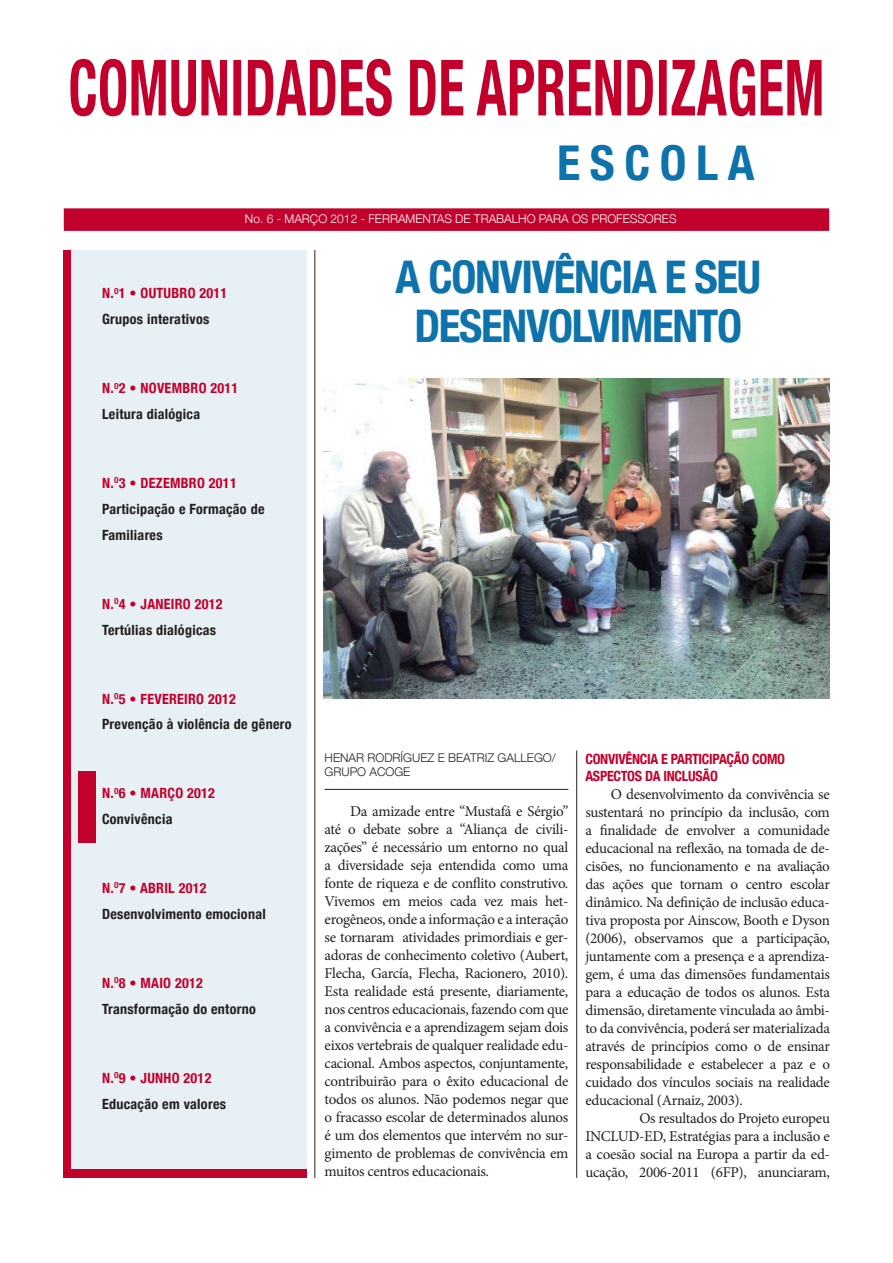
<style>
.page{position:relative;width:893px;height:1263px;background:#fff}
.page>*{position:absolute;margin:0;border:0;box-sizing:border-box;transform-origin:0 0}
.titulo{font:700 condensed 48px "Helvetica Neue";letter-spacing:.2em;color:#0e73ab}
.titulo-2{font:700 condensed 45px/48.6px "Helvetica Neue";letter-spacing:-.03em;color:#0e73ab;text-align:center}
.texto{font:15px/18px "Minion Pro";letter-spacing:-.02em;color:#231f20;text-align:justify}
.indice_NOME{font:700 condensed 14.1px/26px "Helvetica Neue";letter-spacing:.02em;color:#231f20}
.indice_N{font:700 condensed 14.1px "Helvetica Neue";letter-spacing:.02em;color:#c2002b}
.subtitulo{font:700 condensed 14.1px/17px "Helvetica Neue";letter-spacing:-.02em;color:#c2002b}
.t1{font:300 12px "Helvetica Neue";color:#fff}
.AUTOR{font:300 12px/14.4px "Helvetica Neue";color:#231f20}
</style>
<div class="page">
<div style="left:64px;top:250px;width:243px;height:928px;background:#e6f0f5"></div>
<div style="left:78px;top:771px;width:17px;height:71px;background:#c2002b"></div>
<div style="left:64px;top:208px;width:765px;height:23px;background:#c2002b"></div>
<svg style="left:70px;top:59px;width:752px;height:57px"></svg>
<hr style="left:315px;top:250px;width:1px;height:928px;background:#231f20">
<hr style="left:576px;top:750px;width:1px;height:428px;background:#231f20">
<hr style="left:325px;top:789px;width:243px;height:1px;background:#231f20">
<div style="left:64px;top:250px;width:7px;height:928px;background:#c2002b"></div>
<div style="left:64px;top:1170px;width:243px;height:8px;background:#c2002b"></div>
<img style="left:323px;top:378px;width:507px;height:321px">
<p class="indice_N" style="left:102px;top:282px;width:127px">N.<sup>O</sup>1 • OUTUBRO 2011</p>
<p class="indice_NOME" style="left:102px;top:305px;width:109px">Grupos interativos</p>
<p class="titulo" style="left:557px;top:123px;width:199px">ESCOLA</p>
<p class="t1" style="left:245px;top:209px;width:433px">No. 6 - MARÇO 2012 - FERRAMENTAS DE TRABALHO PARA OS PROFESSORES</p>
<p class="titulo-2" style="left:395px;top:250px;width:367px">A CONVIVÊNCIA E SEU<br>DESENVOLVIMENTO</p>
<p class="indice_N" style="left:102px;top:376px;width:138px">N.<sup>O</sup>2 • NOVEMBRO 2011</p>
<p class="indice_NOME" style="left:102px;top:400px;width:100px">Leitura dialógica</p>
<p class="indice_N" style="left:102px;top:471px;width:136px">N.<sup>O</sup>3 • DEZEMBRO 2011</p>
<p class="indice_NOME" style="left:102px;top:495px;width:164px">Participação e Formação de<br>Familiares</p>
<p class="indice_N" style="left:102px;top:592px;width:122px">N.<sup>O</sup>4 • JANEIRO 2012</p>
<p class="indice_NOME" style="left:102px;top:616px;width:116px">Tertúlias dialógicas</p>
<p class="indice_N" style="left:102px;top:687px;width:135px">N.<sup>O</sup>5 • FEVEREIRO 2012</p>
<p class="indice_NOME" style="left:102px;top:710px;width:191px">Prevenção à violência de gênero</p>
<p class="indice_N" style="left:102px;top:781px;width:115px">N.<sup>O</sup>6 • MARÇO 2012</p>
<p class="indice_NOME" style="left:102px;top:805px;width:72px">Convivência</p>
<p class="indice_N" style="left:102px;top:876px;width:106px">N.<sup>O</sup>7 • ABRIL 2012</p>
<p class="indice_NOME" style="left:102px;top:900px;width:165px">Desenvolvimento emocional</p>
<p class="indice_N" style="left:102px;top:971px;width:102px">N.<sup>O</sup>8 • MAIO 2012</p>
<p class="indice_NOME" style="left:102px;top:995px;width:155px">Transformação do entorno</p>
<p class="indice_N" style="left:102px;top:1066px;width:111px">N.<sup>O</sup>9 • JUNHO 2012</p>
<p class="indice_NOME" style="left:102px;top:1089px;width:126px">Educação em valores</p>
<p class="AUTOR" style="left:325px;top:750px;width:233px">HENAR RODRÍGUEZ E BEATRIZ GALLEGO/<br>GRUPO ACOGE</p>
<p class="texto" style="left:325px;top:802px;width:245px;text-indent:26px">Da amizade entre “Mustafá e Sérgio” até o debate sobre a “Aliança de civili&shy;zações” é necessário um entorno no qual a diversidade seja entendida como uma fonte de riqueza e de conflito construtivo.<br>Vivemos em meios cada vez mais het&shy;erogêneos, onde a informação e a interação se tornaram atividades primordiais e ger&shy;adoras de conhecimento coletivo (Aubert, Flecha, García, Flecha, Racionero, 2010).<br>Esta realidade está presente, diariamente, nos centros educacionais, fazendo com que a convivência e a aprendizagem sejam dois eixos vertebrais de qualquer realidade edu&shy;cacional. Ambos aspectos, conjuntamente, contribuirão para o êxito educacional de todos os alunos. Não podemos negar que o fracasso escolar de determinados alunos é um dos elementos que intervém no sur&shy;gimento de problemas de convivência em muitos centros educacionais.</p>
<p class="subtitulo" style="left:585px;top:749px;width:201px">CONVIVÊNCIA E PARTICIPAÇÃO COMO<br>ASPECTOS DA INCLUSÃO</p>
<p class="texto" style="left:585px;top:785px;width:246px;text-indent:26px">O desenvolvimento da convivência se sustentará no princípio da inclusão, com a finalidade de envolver a comunidade educacional na reflexão, na tomada de de&shy;cisões, no funcionamento e na avaliação das ações que tornam o centro escolar dinâmico. Na definição de inclusão educa&shy;tiva proposta por Ainscow, Booth e Dyson (2006), observamos que a participação, juntamente com a presença e a aprendiza&shy;gem, é uma das dimensões fundamentais para a educação de todos os alunos. Esta dimensão, diretamente vinculada ao âmbi&shy;to da convivência, poderá ser materializada através de princípios como o de ensinar responsabilidade e estabelecer a paz e o cuidado dos vínculos sociais na realidade educacional (Arnaiz, 2003).</p>
<p class="texto" style="left:585px;top:1109px;width:246px;text-indent:54px">Os resultados do Projeto europeu INCLUD-ED, Estratégias para a inclusão e a coesão social na Europa a partir da ed&shy;ucação, 2006-2011 (6FP), anunciaram,</p>
</div>
